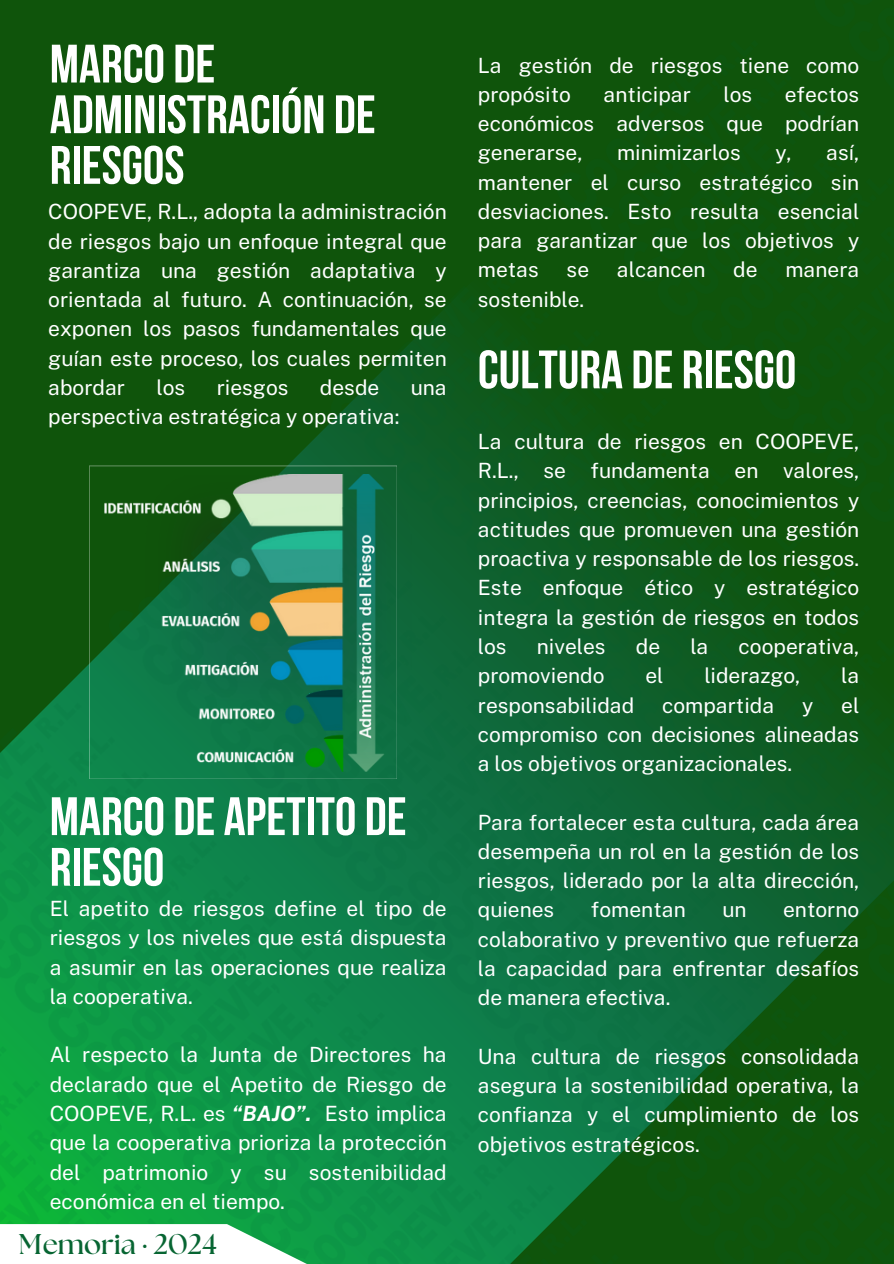
<style>
.page{position:relative;width:894px;height:1264px;background:#fff}
.page>*{position:absolute;margin:0;border:0;box-sizing:border-box;transform-origin:0 0}
.t1{font:700 54px/50.7px "Bebas Neue";color:#fff}
.t2{font:700 28.5px "The Seasons";color:#076532}
.t3{font:21px/29.2px "Public Sans";color:#fff;text-align:justify}
.s1{font-weight:700;font-style:italic}
</style>
<div class="page">
<img style="left:0;top:0;width:893px;height:1263px">
<svg style="left:0;top:1223px;width:318px;height:40px"></svg>
<svg style="left:89px;top:466px;width:307px;height:312px;background:#2c7d51"></svg>
<h1 class="t1" style="left:50px;top:44px;width:327px">MARCO DE<br>ADMINISTRACIÓN DE<br>RIESGOS</h1>
<p class="t3" style="left:48px;top:197px;width:400px">COOPEVE, R.L., adopta la administración de riesgos bajo un enfoque integral que garantiza una gestión adaptativa y orientada al futuro. A continuación, se exponen los pasos fundamentales que guían este proceso, los cuales permiten abordar</p>
<p class="t3" style="left:156px;top:372px;width:30px">los</p>
<p class="t3" style="left:217px;top:372px;width:73px">riesgos</p>
<p class="t3" style="left:320px;top:372px;width:61px">desde</p>
<p class="t3" style="left:410px;top:372px;width:37px">una</p>
<p class="t3" style="left:48px;top:402px;width:352px">perspectiva estratégica y operativa:</p>
<p class="t1" style="left:50px;top:796px;width:358px">MARCO DE APETITO DE<br>RIESGO</p>
<p class="t3" style="left:50px;top:893px;width:398px">El apetito de riesgos define el tipo de riesgos y los niveles que está dispuesta a asumir en las operaciones que realiza la cooperativa.</p>
<p class="t3" style="left:50px;top:1040px;width:398px">Al respecto la Junta de Directores ha declarado que el Apetito de Riesgo de COOPEVE, R.L. es <span class="s1">“BAJO”.</span> Esto implica que la cooperativa prioriza la protección del patrimonio y su sostenibilidad</p>
<p class="t3" style="left:50px;top:1186px;width:237px">económica en el tiempo.</p>
<p class="t2" style="left:19px;top:1231px;width:199px">Memoria · 2024</p>
<h1 class="t3" style="left:477px;top:50px;width:383px">La gestión de riesgos tiene como propósito</h1>
<h1 class="t3" style="left:603px;top:79px;width:89px">anticipar</h1>
<h1 class="t3" style="left:723px;top:79px;width:30px">los</h1>
<h1 class="t3" style="left:477px;top:79px;width:383px;text-indent:307px">efectos económicos adversos que podrían generarse,</h1>
<h1 class="t3" style="left:617px;top:138px;width:125px">minimizarlos</h1>
<h1 class="t3" style="left:775px;top:138px;width:18px">y,</h1>
<h1 class="t3" style="left:477px;top:138px;width:383px;text-indent:348px">así, mantener el curso estratégico sin desviaciones. Esto resulta esencial para garantizar que los objetivos y metas</h1>
<h1 class="t3" style="left:566px;top:255px;width:24px">se</h1>
<h1 class="t3" style="left:616px;top:255px;width:90px">alcancen</h1>
<h1 class="t3" style="left:733px;top:255px;width:26px">de</h1>
<h1 class="t3" style="left:785px;top:255px;width:75px">manera</h1>
<h1 class="t3" style="left:477px;top:284px;width:108px">sostenible.</h1>
<h1 class="t1" style="left:477px;top:349px;width:320px">CULTURA DE RIESGO</h1>
<p class="t3" style="left:477px;top:427px;width:383px">La cultura de riesgos en COOPEVE, R.L., se fundamenta en valores, principios, creencias, conocimientos y actitudes que promueven una gestión proactiva y responsable de los riesgos.<br>Este enfoque ético y estratégico integra la gestión de riesgos en todos los</p>
<p class="t3" style="left:536px;top:631px;width:70px">niveles</p>
<p class="t3" style="left:635px;top:631px;width:26px">de</p>
<p class="t3" style="left:690px;top:631px;width:20px">la</p>
<p class="t3" style="left:738px;top:631px;width:122px">cooperativa,</p>
<p class="t3" style="left:477px;top:661px;width:128px">promoviendo</p>
<p class="t3" style="left:645px;top:661px;width:20px">el</p>
<p class="t3" style="left:704px;top:661px;width:97px">liderazgo,</p>
<p class="t3" style="left:841px;top:661px;width:20px">la</p>
<p class="t3" style="left:477px;top:690px;width:158px">responsabilidad</p>
<p class="t3" style="left:662px;top:690px;width:114px">compartida</p>
<p class="t3" style="left:801px;top:690px;width:13px">y</p>
<p class="t3" style="left:477px;top:690px;width:383px;text-indent:363px">el compromiso con decisiones alineadas a los objetivos organizacionales.</p>
<p class="t3" style="left:477px;top:807px;width:383px">Para fortalecer esta cultura, cada área desempeña un rol en la gestión de los riesgos, liderado por la alta dirección, quienes</p>
<p class="t3" style="left:590px;top:895px;width:96px">fomentan</p>
<p class="t3" style="left:722px;top:895px;width:26px">un</p>
<p class="t3" style="left:477px;top:895px;width:383px;text-indent:305px">entorno colaborativo y preventivo que refuerza la capacidad para enfrentar desafíos de manera efectiva.</p>
<h2 class="t3" style="left:477px;top:1041px;width:383px">Una cultura de riesgos consolidada asegura la sostenibilidad operativa, la confianza y el cumplimiento de los objetivos estratégicos.</h2>
</div>
